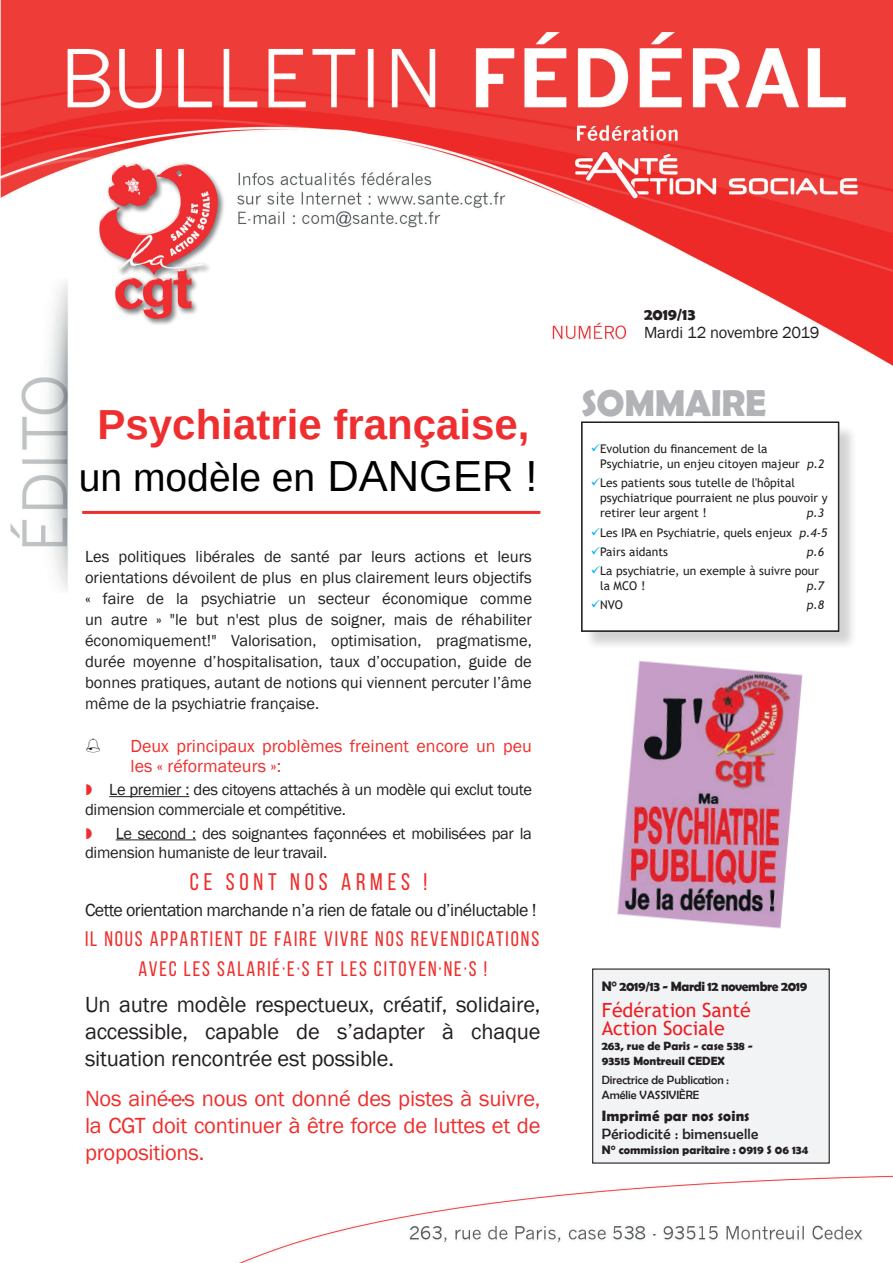
<style>
.page{position:relative;width:893px;height:1263px;background:#fff}
.page>*{position:absolute;margin:0;border:0;box-sizing:border-box;transform-origin:0 0}
.t1{font:700 42px "Arimo";color:#ee2e2f}
.t2{font:39px "Arimo";color:#000}
.t3{font:700 37.5px "Berlin Sans FB Demi";letter-spacing:-.01em;color:#b2b3b7}
.t4{font:24px "Bebas Neue";letter-spacing:.2em;color:#ee2f2d}
.t5{font:22.5px/27px "Franklin Gothic";letter-spacing:-.01em;color:#231f20;text-align:justify}
.t6{font:22.5px/27px "Franklin Gothic";letter-spacing:-.01em;color:#ee2f2d;text-align:justify}
.t7{font:21px/30px "Bebas Neue";letter-spacing:.09em;color:#ee2f2d;text-align:center}
.t8{font:19.5px/18px "Trebuchet MS";color:#ee1d23}
.t9{font:18px/19.5px "Franklin Gothic";color:#ee2f2d}
.t10{font:18px "Franklin Gothic";letter-spacing:-.03em;color:#231f20}
.t11{font:16.5px/21px "Franklin Gothic";letter-spacing:-.02em;color:#231f20}
.t12{font:700 16.5px "Berlin Sans FB Demi";letter-spacing:-.01em;color:#231f20}
.t13{font:15px "Berlin Sans FB";letter-spacing:.02em;color:#231f20}
.t14{font:700 15px "Berlin Sans FB Demi";letter-spacing:.01em;color:#231f20}
.t15{font:700 13.5px "Berlin Sans FB Demi";letter-spacing:-.03em;color:#231f20}
.t16{font:12px/15px "Trebuchet MS";color:#231f20}
.t17{font:700 12px/15px "Berlin Sans FB Demi";color:#231f20}
.t18{font:12px/15px "Berlin Sans FB";color:#231f20}
.t19{font:italic 12px "Trebuchet MS";color:#231f20}
.s1{font-size:43.5px}
.s2{color:#00aeef}
.s3{font-style:italic}
</style>
<div class="page">
<img style="left:0;top:0;width:893px;height:1263px">
<img style="left:613px;top:657px;width:194px;height:276px">
<hr style="left:109px;top:796px;width:80px;height:1px;background:#231f20">
<hr style="left:116px;top:839px;width:80px;height:1px;background:#231f20">
<div style="left:584px;top:424px;width:274px;height:226px;background:#231f20;opacity:.2"></div>
<svg style="left:581px;top:422px;width:258px;height:210px"></svg>
<div style="left:593px;top:969px;width:236px;height:194px;background:#f2f3f4"></div>
<div style="left:592px;top:968px;width:238px;height:195px;border:1px solid #231f20"></div>
<hr style="left:82px;top:511px;width:458px;height:3px;background:#ee2f2d">
<svg style="left:86px;top:739px;width:14px;height:13px"></svg>
<svg style="left:86px;top:784px;width:6px;height:11px"></svg>
<svg style="left:86px;top:828px;width:6px;height:11px"></svg>
<h1 class="t1" style="left:98px;top:396px;width:433px">Psychiatrie française,</h1>
<h2 class="t2" style="left:79px;top:453px;width:460px">un modèle en <span class="s1">DANGER !</span></h2>
<p class="t11" style="left:85px;top:546px;width:448px;text-align:justify">Les politiques libérales de santé par leurs actions et leurs orientations dévoilent de plus en plus clairement leurs objectifs « faire de la psychiatrie un secteur économique comme un autre » "le but n'est plus de soigner, mais de réhabiliter économiquement!" Valorisation, optimisation, pragmatisme, durée moyenne d’hospitalisation, taux d’occupation, guide de bonnes pratiques, autant de notions qui viennent percuter l’âme même de la psychiatrie française.</p>
<p class="t9" style="left:131px;top:737px;width:403px">Deux principaux problèmes freinent encore un peu les « réformateurs »:</p>
<p class="t11" style="left:85px;top:780px;width:448px;line-height:19.5px;text-indent:24px">Le premier : des citoyens attachés à un modèle qui exclut toute dimension commerciale et compétitive.</p>
<p class="t11" style="left:85px;top:824px;width:448px;line-height:19.5px;text-indent:31px">Le second : des soignant·e·s façonné·e·s et mobilisé·e·s par la dimension humaniste de leur travail.</p>
<h3 class="t4" style="left:190px;top:869px;width:239px">CE SONT NOS ARMES !</h3>
<p class="t10" style="left:85px;top:899px;width:453px">Cette orientation marchande n’a rien de fatale ou d’inéluctable !</p>
<p class="t7" style="left:85px;top:924px;width:456px">IL NOUS APPARTIENT DE FAIRE VIVRE NOS REVENDICATIONS<br>AVEC LES SALARIÉ·E·S ET LES CITOYEN·NE·S !</p>
<h3 class="t5" style="left:85px;top:991px;width:457px">Un autre modèle respectueux, créatif, solidaire, accessible, capable de s’adapter à chaque situation rencontrée est possible.</h3>
<h3 class="t6" style="left:85px;top:1085px;width:457px">Nos ainé·e·s nous ont donné des pistes à suivre, la CGT doit continuer à être force de luttes et de propositions.</h3>
<p class="t12" style="left:644px;top:305px;width:53px">2019/13</p>
<p class="t11" style="left:644px;top:323px;width:177px">Mardi 12 novembre 2019</p>
<h3 class="t3" style="left:581px;top:381px;width:186px">SOMMAIRE</h3>
<p class="t16" style="left:600px;top:441px;width:226px;text-indent:-9px"><span class="s2">✓</span>Evolution du financement de la<br>Psychiatrie, un enjeu citoyen majeur <span class="s3">p.2</span></p>
<p class="t16" style="left:600px;top:476px;width:229px;text-indent:-9px"><span class="s2">✓</span>Les patients sous tutelle de l'hôpital psychiatrique pourraient ne plus pouvoir y retirer leur argent !</p>
<p class="t19" style="left:807px;top:506px;width:19px">p.3</p>
<p class="t16" style="left:591px;top:525px;width:238px"><span class="s2">✓</span>Les IPA en Psychiatrie, quels enjeux <span class="s3">p.4-5</span></p>
<p class="t16" style="left:591px;top:544px;width:79px"><span class="s2">✓</span>Pairs aidants</p>
<p class="t19" style="left:807px;top:544px;width:19px">p.6</p>
<p class="t16" style="left:600px;top:563px;width:220px;text-indent:-9px"><span class="s2">✓</span>La psychiatrie, un exemple à suivre pour la MCO !</p>
<p class="t19" style="left:807px;top:579px;width:19px">p.7</p>
<p class="t16" style="left:591px;top:598px;width:34px"><span class="s2">✓</span>NVO</p>
<p class="t19" style="left:807px;top:598px;width:19px">p.8</p>
<p class="t15" style="left:602px;top:978px;width:207px">N° 2019/13 - Mardi 12 novembre 2019</p>
<p class="t8" style="left:602px;top:1001px;width:151px">Fédération Santé<br>Action Sociale</p>
<p class="t17" style="left:602px;top:1038px;width:153px">263, rue de Paris - case 538 -<br>93515 Montreuil CEDEX</p>
<p class="t18" style="left:602px;top:1073px;width:129px">Directrice de Publication :<br>Amélie VASSIVIÈRE</p>
<p class="t14" style="left:602px;top:1107px;width:149px">Imprimé par nos soins</p>
<p class="t13" style="left:602px;top:1125px;width:158px">Périodicité : bimensuelle</p>
<p class="t17" style="left:602px;top:1142px;width:208px">N° commission paritaire : 0919 S 06 134</p>
</div>
